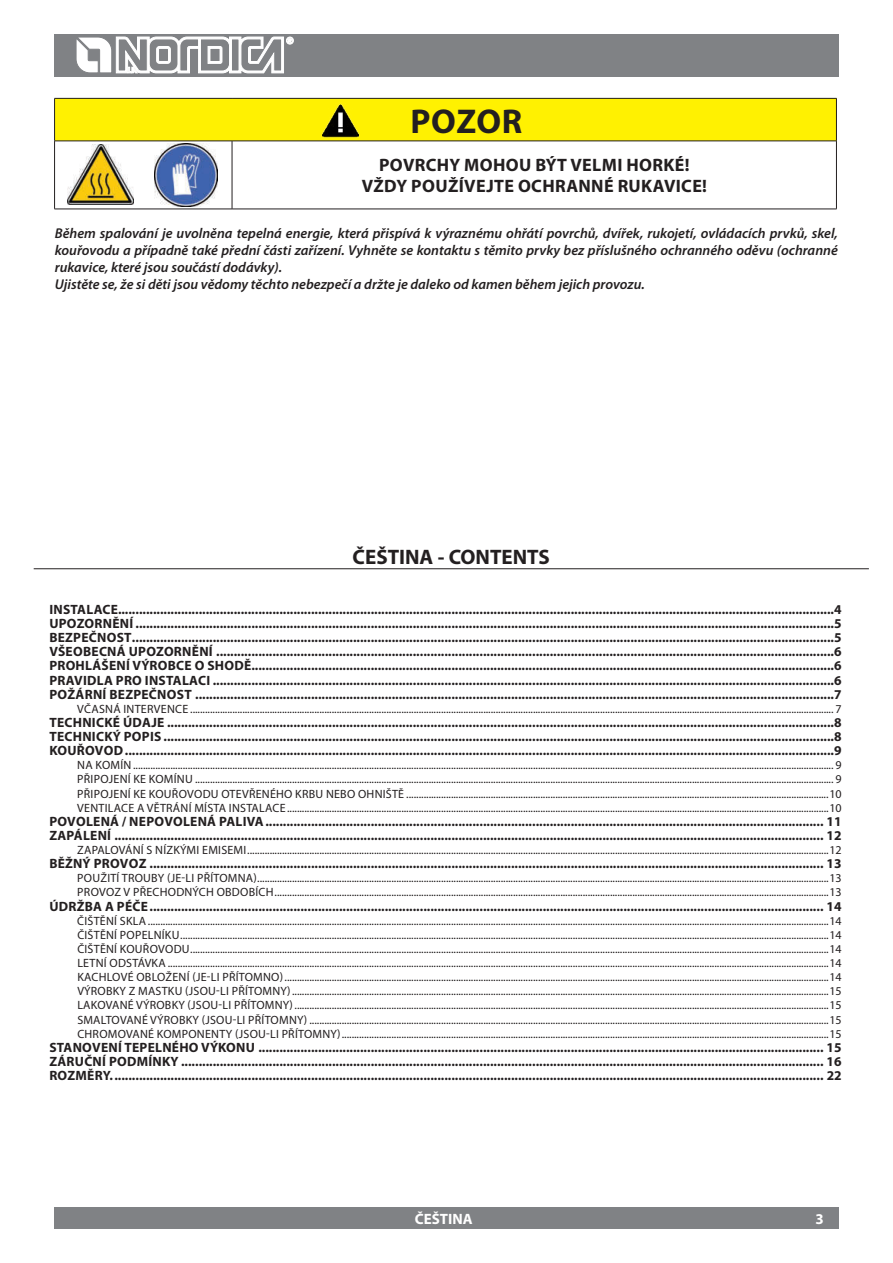
<style>
.page{position:relative;width:893px;height:1263px;background:#fff}
.page>*{position:absolute;margin:0;border:0;box-sizing:border-box;transform-origin:0 0}
.t1{font:700 34.5px "Myriad Pro";color:#231f20}
.t2{font:700 21px "Myriad Pro";color:#231f20}
.t3{font:700 18px/21.6px "Myriad Pro";letter-spacing:.02em;color:#231f20;text-align:center}
.t4{font:700 15px "Myriad Pro";color:#fff}
.t5{font:italic 600 14.25px/17.1px "Myriad Pro";color:#231f20}
.t6{font:700 13.5px/14.1px "Myriad Pro";letter-spacing:.02em;color:#231f20;text-align:justify}
.t7{font:12px/14.1px "Myriad Pro";letter-spacing:.02em;color:#231f20;text-align:justify}
</style>
<div class="page">
<div style="left:54px;top:34px;width:785px;height:43px;background:#808285"></div>
<svg style="left:76px;top:37px;width:217px;height:36px"></svg>
<div style="left:54px;top:1208px;width:785px;height:21px;background:#808285"></div>
<div style="left:55px;top:98px;width:781px;height:43px;background:#fff101"></div>
<hr style="left:836px;top:99px;width:1px;height:42px;background:#231f20">
<hr style="left:54px;top:98px;width:178px;height:1px;background:#231f20">
<hr style="left:54px;top:99px;width:1px;height:42px;background:#231f20">
<hr style="left:232px;top:98px;width:605px;height:1px;background:#231f20">
<hr style="left:54px;top:141px;width:178px;height:1px;background:#231f20">
<hr style="left:54px;top:141px;width:1px;height:68px;background:#231f20">
<hr style="left:232px;top:141px;width:605px;height:1px;background:#231f20">
<hr style="left:232px;top:141px;width:1px;height:68px;background:#231f20">
<hr style="left:836px;top:141px;width:1px;height:68px;background:#231f20">
<hr style="left:54px;top:209px;width:178px;height:1px;background:#231f20">
<hr style="left:232px;top:209px;width:605px;height:1px;background:#231f20">
<hr style="left:34px;top:568px;width:835px;height:1px;background:#231f20">
<img style="left:68px;top:144px;width:66px;height:61px">
<img style="left:155px;top:143px;width:62px;height:63px">
<img style="left:322px;top:103px;width:36px;height:35px">
<h1 class="t1" style="left:410px;top:102px;width:113px">POZOR</h1>
<h3 class="t3" style="left:362px;top:154px;width:347px">POVRCHY MOHOU BÝT VELMI HORKÉ!<br>VŽDY POUŽÍVEJTE OCHRANNÉ RUKAVICE!</h3>
<p class="t5" style="left:55px;top:225px;width:785px">Během spalování je uvolněna tepelná energie, která přispívá k výraznému ohřátí povrchů, dvířek, rukojetí, ovládacích prvků, skel, kouřovodu a případně také přední části zařízení. Vyhněte se kontaktu s těmito prvky bez příslušného ochranného oděvu (ochranné rukavice, které jsou součástí dodávky).<br>Ujistěte se, že si děti jsou vědomy těchto nebezpečí a držte je daleko od kamen během jejich provozu.</p>
<h2 class="t2" style="left:353px;top:546px;width:199px">ČEŠTINA - CONTENTS</h2>
<p class="t6" style="left:49px;top:602px;width:794px">INSTALACE............................................................................................................................................................................................................4<br>UPOZORNĚNÍ .......................................................................................................................................................................................................5<br>BEZPEČNOST ........................................................................................................................................................................................................5<br>VŠEOBECNÁ UPOZORNĚNÍ ................................................................................................................................................................................6<br>PROHLÁŠENÍ VÝROBCE O SHODĚ......................................................................................................................................................................6<br>PRAVIDLA PRO INSTALACI .................................................................................................................................................................................6<br>POŽÁRNÍ BEZPEČNOST ......................................................................................................................................................................................7</p>
<p class="t7" style="left:77px;top:702px;width:766px">VČASNÁ INTERVENCE ................................................................................................................................................................................................................................................................... 7</p>
<p class="t6" style="left:49px;top:715px;width:794px">TECHNICKÉ ÚDAJE ..............................................................................................................................................................................................8<br>TECHNICKÝ POPIS ...............................................................................................................................................................................................8<br>KOUŘOVOD ..........................................................................................................................................................................................................9</p>
<p class="t7" style="left:77px;top:758px;width:766px">NA KOMÍN .......................................................................................................................................................................................................................................................................................... 9<br>PŘIPOJENÍ KE KOMÍNU ................................................................................................................................................................................................................................................................. 9<br>PŘIPOJENÍ KE KOUŘOVODU OTEVŘENÉHO KRBU NEBO OHNIŠTĚ ..........................................................................................................................................................................10<br>VENTILACE A VĚTRÁNÍ MÍSTA INSTALACE ..........................................................................................................................................................................................................................10</p>
<p class="t6" style="left:49px;top:814px;width:794px">POVOLENÁ / NEPOVOLENÁ PALIVA ............................................................................................................................................................... 11<br>ZAPÁLENÍ .......................................................................................................................................................................................................... 12</p>
<p class="t7" style="left:77px;top:843px;width:766px">ZAPALOVÁNÍ S NÍZKÝMI EMISEMI ..........................................................................................................................................................................................................................................12</p>
<p class="t6" style="left:49px;top:857px;width:794px">BĚŽNÝ PROVOZ ................................................................................................................................................................................................ 13</p>
<p class="t7" style="left:77px;top:871px;width:766px">POUŽITÍ TROUBY (JE-LI PŘÍTOMNA) ......................................................................................................................................................................................................................................13<br>PROVOZ V PŘECHODNÝCH OBDOBÍCH ...............................................................................................................................................................................................................................13</p>
<p class="t6" style="left:49px;top:899px;width:794px">ÚDRŽBA A PÉČE ................................................................................................................................................................................................ 14</p>
<p class="t7" style="left:77px;top:914px;width:766px">ČIŠTĚNÍ SKLA ..................................................................................................................................................................................................................................................................................14<br>ČIŠTĚNÍ POPELNÍKU .....................................................................................................................................................................................................................................................................14<br>ČIŠTĚNÍ KOUŘOVODU .................................................................................................................................................................................................................................................................14<br>LETNÍ ODSTÁVKA ..........................................................................................................................................................................................................................................................................14<br>KACHLOVÉ OBLOŽENÍ (JE-LI PŘÍTOMNO) ...........................................................................................................................................................................................................................14<br>VÝROBKY Z MASTKU (JSOU-LI PŘÍTOMNY) ........................................................................................................................................................................................................................15<br>LAKOVANÉ VÝROBKY (JSOU-LI PŘÍTOMNY) .......................................................................................................................................................................................................................15<br>SMALTOVANÉ VÝROBKY (JSOU-LI PŘÍTOMNY) .................................................................................................................................................................................................................15<br>CHROMOVANÉ KOMPONENTY (JSOU-LI PŘÍTOMNY) ....................................................................................................................................................................................................15</p>
<p class="t6" style="left:49px;top:1040px;width:794px">STANOVENÍ TEPELNÉHO VÝKONU ................................................................................................................................................................. 15<br>ZÁRUČNÍ PODMÍNKY ....................................................................................................................................................................................... 16<br>ROZMĚRY. .......................................................................................................................................................................................................... 22</p>
<p class="t4" style="left:415px;top:1211px;width:59px">ČEŠTINA</p>
<p class="t4" style="left:815px;top:1211px;width:10px">3</p>
</div>
